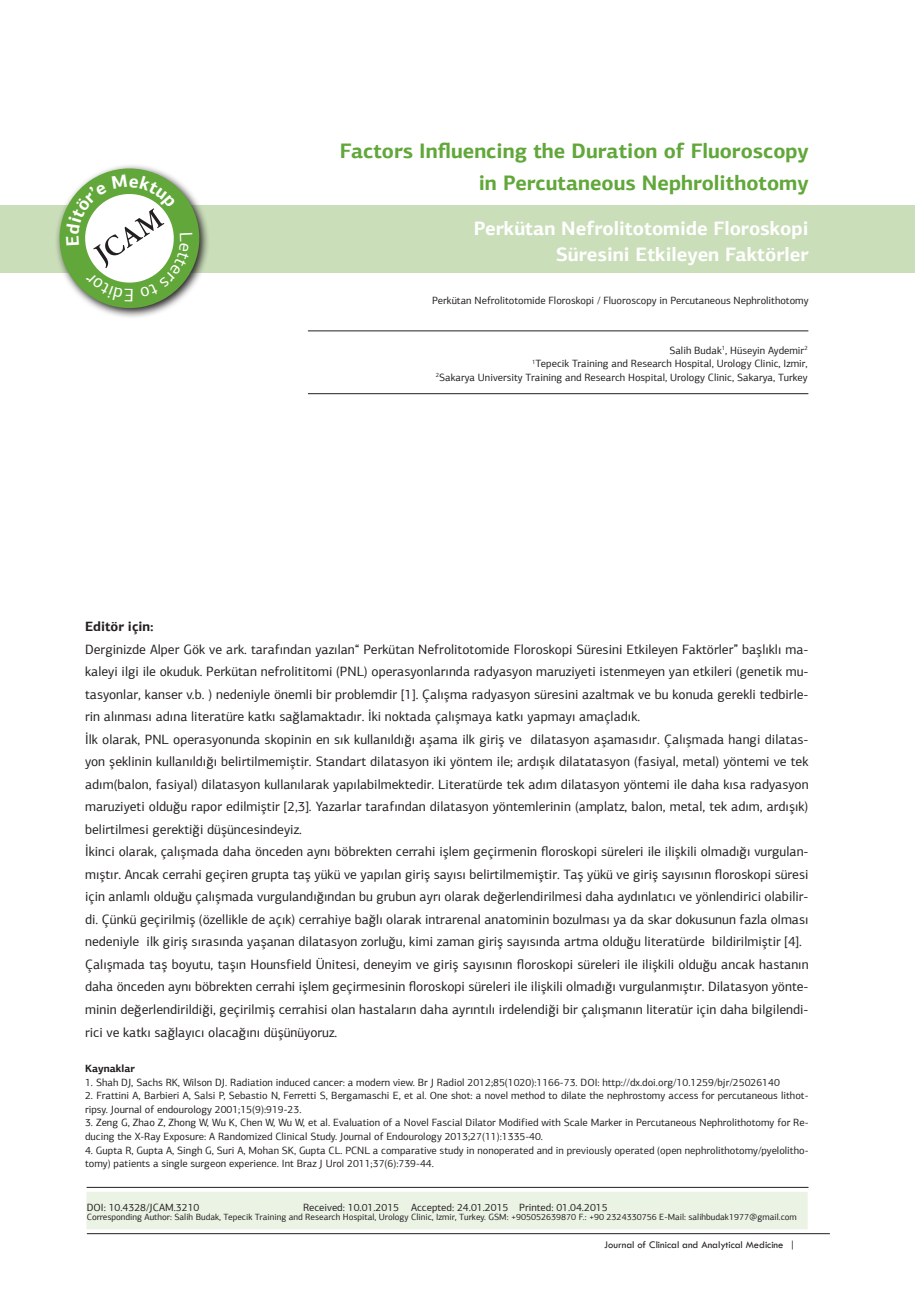
<style>
.page{position:relative;width:915px;height:1306px;background:#fff}
.page>*{position:absolute;margin:0;border:0;box-sizing:border-box;transform-origin:0 0}
.t1{font:700 21px/31.5px "PF Agora Sans Pro";color:#61a73a;text-align:right}
.t2{font:700 19.5px/25.5px "PF Agora Sans Pro";color:#fff;text-align:right}
.t3{font:13.5px/22.5px "PF Agora Sans Pro";color:#231f20}
.t4{font:700 13.5px "PF Agora Sans Pro";color:#231f20}
.t5{font:10.5px/13.5px "PF Agora Sans Pro";color:#231f20}
.t6{font:10.5px "Tw Cen";color:#231f20}
.t7{font:700 10.5px "PF Agora Sans Pro";color:#231f20}
.t8{font:9px "PF Agora Sans Pro";color:#231f20}
</style>
<div class="page">
<div style="left:0;top:205px;width:913px;height:67px;background:#cadeb9"></div>
<div style="left:86px;top:1192px;width:722px;height:37px;background:#ebf3e5"></div>
<hr style="left:87px;top:1187px;width:721px;height:1px;background:#231f20">
<hr style="left:308px;top:330px;width:500px;height:1px;background:#231f20">
<hr style="left:308px;top:393px;width:500px;height:1px;background:#231f20">
<hr style="left:87px;top:1233px;width:742px;height:1px;background:#231f20">
<svg style="left:50px;top:165px;width:159px;height:152px"></svg>
<h1 class="t1" style="left:340px;top:135px;width:470px">Factors Influencing the Duration of Fluoroscopy in Percutaneous Nephrolithotomy</h1>
<h2 class="t2" style="left:473px;top:215px;width:336px">Perkütan Nefrolitotomide Floroskopi<br>Süresini Etkileyen Faktörler</h2>
<p class="t5" style="left:432px;top:294px;width:378px">Perkütan Nefrolitotomide Floroskopi / Fluoroscopy in Percutaneous Nephrolithotomy</p>
<p class="t5" style="left:435px;top:343px;width:373px;text-align:right">Salih Budak<sup>1</sup>, Hüseyin Aydemir<sup>2<br>1</sup>Tepecik Training and Research Hospital, Urology Clinic, Izmir,<br><sup>2</sup>Sakarya University Training and Research Hospital, Urology Clinic, Sakarya, Turkey</p>
<p class="t4" style="left:85px;top:618px;width:70px">Editör için:</p>
<p class="t3" style="left:85px;top:638px;width:724px">Derginizde Alper Gök ve ark. tarafından yazılan“ Perkütan Nefrolitotomide Floroskopi Süresini Etkileyen Faktörler” başlıklı ma&shy;kaleyi ilgi ile okuduk. Perkütan nefrolititomi (PNL) operasyonlarında radyasyon maruziyeti istenmeyen yan etkileri (genetik mu&shy;tasyonlar, kanser v.b. ) nedeniyle önemli bir problemdir [1]. Çalışma radyasyon süresini azaltmak ve bu konuda gerekli tedbirle&shy;rin alınması adına literatüre katkı sağlamaktadır. İki noktada çalışmaya katkı yapmayı amaçladık.<br>İlk olarak, PNL operasyonunda skopinin en sık kullanıldığı aşama ilk giriş ve dilatasyon aşamasıdır. Çalışmada hangi dilatas&shy;yon şeklinin kullanıldığı belirtilmemiştir. Standart dilatasyon iki yöntem ile; ardışık dilatatasyon (fasiyal, metal) yöntemi ve tek adım(balon, fasiyal) dilatasyon kullanılarak yapılabilmektedir. Literatürde tek adım dilatasyon yöntemi ile daha kısa radyasyon maruziyeti olduğu rapor edilmiştir [2,3]. Yazarlar tarafından dilatasyon yöntemlerinin (amplatz, balon, metal, tek adım, ardışık) belirtilmesi gerektiği düşüncesindeyiz.<br>İkinci olarak, çalışmada daha önceden aynı böbrekten cerrahi işlem geçirmenin floroskopi süreleri ile ilişkili olmadığı vurgulan&shy;mıştır. Ancak cerrahi geçiren grupta taş yükü ve yapılan giriş sayısı belirtilmemiştir. Taş yükü ve giriş sayısının floroskopi süresi için anlamlı olduğu çalışmada vurgulandığından bu grubun ayrı olarak değerlendirilmesi daha aydınlatıcı ve yönlendirici olabilir&shy;di. Çünkü geçirilmiş (özellikle de açık) cerrahiye bağlı olarak intrarenal anatominin bozulması ya da skar dokusunun fazla olması nedeniyle ilk giriş sırasında yaşanan dilatasyon zorluğu, kimi zaman giriş sayısında artma olduğu literatürde bildirilmiştir [4].<br>Çalışmada taş boyutu, taşın Hounsfield Ünitesi, deneyim ve giriş sayısının floroskopi süreleri ile ilişkili olduğu ancak hastanın daha önceden aynı böbrekten cerrahi işlem geçirmesinin floroskopi süreleri ile ilişkili olmadığı vurgulanmıştır. Dilatasyon yönte&shy;minin değerlendirildiği, geçirilmiş cerrahisi olan hastaların daha ayrıntılı irdelendiği bir çalışmanın literatür için daha bilgilendi&shy;rici ve katkı sağlayıcı olacağını düşünüyoruz.</p>
<p class="t7" style="left:85px;top:1062px;width:51px">Kaynaklar</p>
<p class="t5" style="left:85px;top:1075px;width:696px">1. Shah DJ, Sachs RK, Wilson DJ. Radiation induced cancer: a modern view. Br J Radiol 2012;85(1020):1166-73. DOI: http://dx.doi.org/10.1259/bjr/25026140</p>
<p class="t5" style="left:85px;top:1089px;width:724px">2. Frattini A, Barbieri A, Salsi P, Sebastio N, Ferretti S, Bergamaschi E, et al. One shot: a novel method to dilate the nephrostomy access for percutaneous lithot&shy;ripsy. Journal of endourology 2001;15(9):919-23.</p>
<p class="t5" style="left:85px;top:1116px;width:724px">3. Zeng G, Zhao Z, Zhong W, Wu K, Chen W, Wu W, et al. Evaluation of a Novel Fascial Dilator Modified with Scale Marker in Percutaneous Nephrolithotomy for Re&shy;ducing the X-Ray Exposure: A Randomized Clinical Study. Journal of Endourology 2013;27(11):1335-40.</p>
<p class="t5" style="left:85px;top:1143px;width:724px">4. Gupta R, Gupta A, Singh G, Suri A, Mohan SK, Gupta CL. PCNL a comparative study in nonoperated and in previously operated (open nephrolithotomy/pyelolitho&shy;tomy) patients a single surgeon experience. Int Braz J Urol 2011;37(6):739-44.</p>
<p class="t5" style="left:87px;top:1200px;width:114px">DOI: 10.4328/JCAM.3210</p>
<p class="t5" style="left:303px;top:1200px;width:306px">Received: 10.01.2015 Accepted: 24.01.2015 Printed: 01.04.2015</p>
<p class="t8" style="left:87px;top:1211px;width:711px">Corresponding Author: Salih Budak, Tepecik Training and Research Hospital, Urology Clinic, Izmir, Turkey. GSM: +905052639870 F.: +90 2324330756 E-Mail: salihbudak1977@gmail.com</p>
<p class="t6" style="left:604px;top:1238px;width:192px">Journal of Clinical and Analytical Medicine |</p>
</div>
